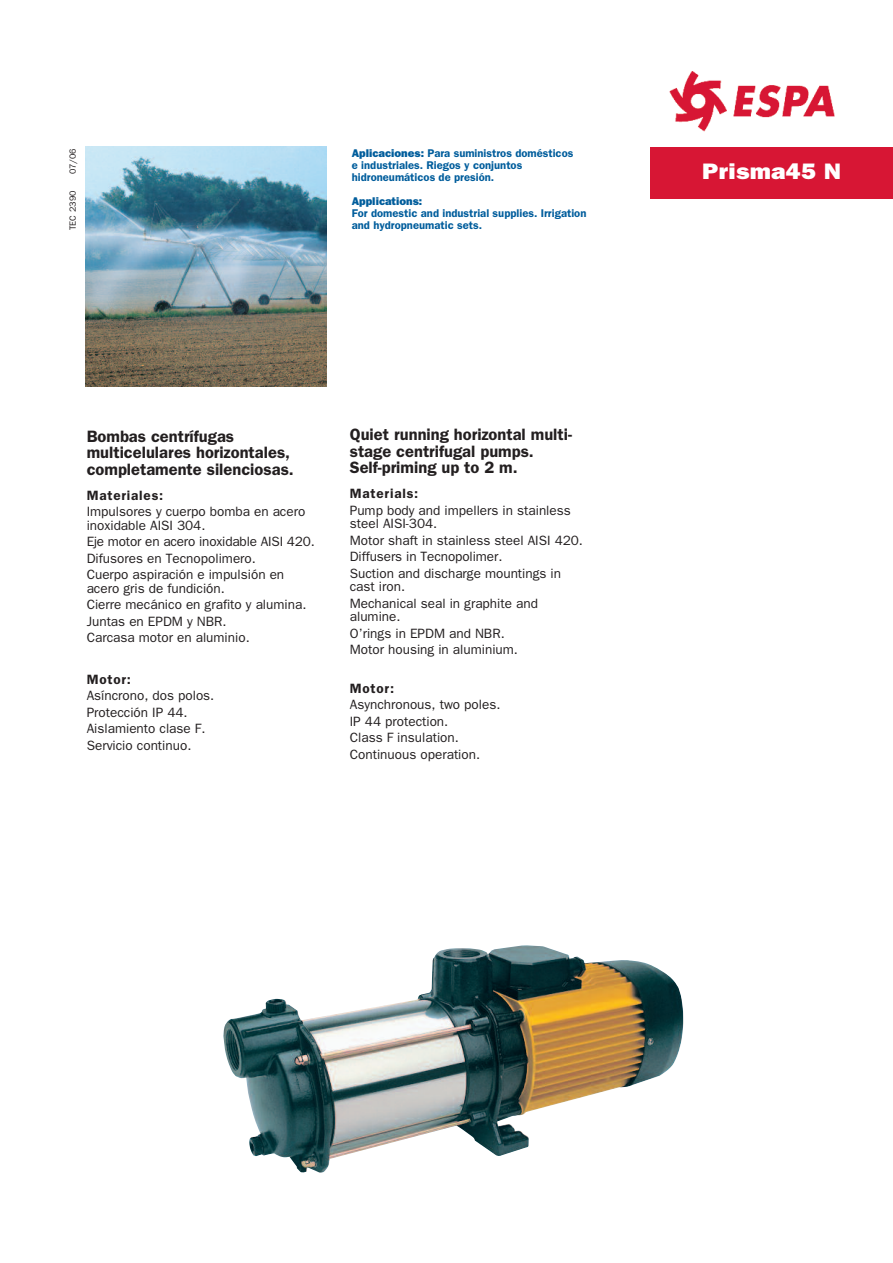
<style>
.page{position:relative;width:893px;height:1263px;background:#fff}
.page>*{position:absolute;margin:0;border:0;box-sizing:border-box;transform-origin:0 0}
.t1{font:800 22.5px "Franklin Gothic";letter-spacing:.01em;color:#fff;scale:1.1 1}
.t2{font:600 16.5px/16.5px "Franklin Gothic";color:#231f20}
.t3{font:13.5px/16.5px "Franklin Gothic";color:#231f20}
.t4{font:600 13.5px "Franklin Gothic";letter-spacing:.06em;color:#231f20}
.t5{font:600 11.25px/12px "Franklin Gothic";color:#005d9c}
.t6{font:800 11.25px "Franklin Gothic";color:#005d9c}
.t7{font:9px "Franklin Gothic";color:#231f20}
.s1{font-weight:800}
</style>
<div class="page">
<img style="left:669px;top:72px;width:165px;height:59px">
<div style="left:650px;top:147px;width:243px;height:52px;background:#d71634"></div>
<img style="left:223px;top:945px;width:461px;height:228px">
<img style="left:86px;top:146px;width:240px;height:240px">
<p class="t7" style="left:67px;top:174px;width:28px;rotate:-90deg">07/06</p>
<p class="t7" style="left:67px;top:230px;width:41px;rotate:-90deg">TEC 2390</p>
<p class="t5" style="left:352px;top:147px;width:223px"><span class="s1">Aplicaciones:</span> Para suministros domésticos e industriales. Riegos y conjuntos hidroneumáticos de presión.</p>
<p class="t6" style="left:352px;top:194px;width:72px">Applications:</p>
<p class="t5" style="left:352px;top:207px;width:236px">For domestic and industrial supplies. Irrigation and hydropneumatic sets.</p>
<p class="t2" style="left:87px;top:428px;width:209px">Bombas centrífugas multicelulares horizontales, completamente silenciosas.</p>
<p class="t4" style="left:87px;top:487px;width:78px">Materiales:</p>
<p class="t3" style="left:87px;top:505px;width:220px;line-height:13.5px">Impulsores y cuerpo bomba en acero inoxidable AISI 304.</p>
<p class="t3" style="left:87px;top:533px;width:230px">Eje motor en acero inoxidable AISI 420.<br>Difusores en Tecnopolimero.<br>Cuerpo aspiración e impulsión en</p>
<p class="t3" style="left:87px;top:580px;width:221px">acero gris de fundición.<br>Cierre mecánico en grafito y alumina.<br>Juntas en EPDM y NBR.<br>Carcasa motor en aluminio.</p>
<p class="t4" style="left:87px;top:671px;width:46px">Motor:</p>
<p class="t3" style="left:87px;top:687px;width:129px">Asíncrono, dos polos.<br>Protección IP 44.<br>Aislamiento clase F.<br>Servicio continuo.</p>
<p class="t2" style="left:350px;top:426px;width:224px">Quiet running horizontal multi&shy;stage centrifugal pumps.<br>Self-priming up to 2 m.</p>
<p class="t4" style="left:350px;top:486px;width:70px">Materials:</p>
<p class="t3" style="left:350px;top:503px;width:223px;line-height:13.5px">Pump body and impellers in stainless steel AISI-304.</p>
<p class="t3" style="left:350px;top:532px;width:235px">Motor shaft in stainless steel AISI 420.<br>Diffusers in Tecnopolimer.<br>Suction and discharge mountings in</p>
<p class="t3" style="left:350px;top:578px;width:190px">cast iron.<br>Mechanical seal in graphite and</p>
<p class="t3" style="left:350px;top:608px;width:170px">alumine.<br>O’rings in EPDM and NBR.<br>Motor housing in aluminium.</p>
<p class="t4" style="left:350px;top:680px;width:46px">Motor:</p>
<p class="t3" style="left:350px;top:696px;width:152px">Asynchronous, two poles.<br>IP 44 protection.<br>Class F insulation.<br>Continuous operation.</p>
<h1 class="t1" style="left:702px;top:158px;width:128px">Prisma45 N</h1>
</div>
